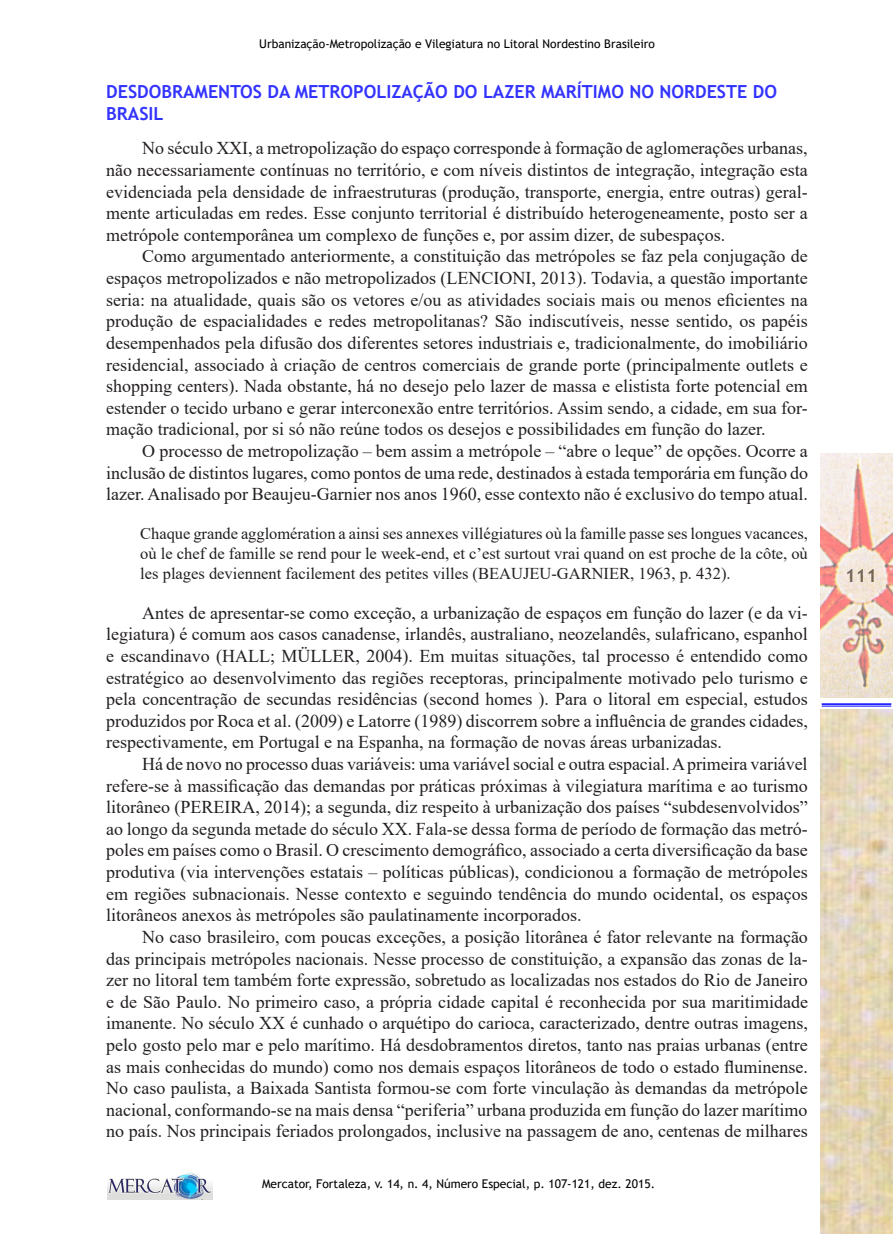
<style>
.page{position:relative;width:893px;height:1234px;background:#fff}
.page>*{position:absolute;margin:0;border:0;box-sizing:border-box;transform-origin:0 0}
.t1{font:18px/21.6px "Times New Roman";color:#231f20;text-align:justify}
.SUBTÍTULO_1{font:700 18px/21.6px "Trebuchet MS";color:#33f}
.t2{font:700 18px "Trebuchet MS";color:#000}
.CITAÇÃO_DE_TESE{font:16.5px/20.2px "Times New Roman";color:#231f20;text-align:justify}
.t3{font:12px "Trebuchet MS";color:#000}
</style>
<div class="page">
<img style="left:108px;top:1172px;width:105px;height:27px">
<img style="left:821px;top:453px;width:72px;height:244px">
<hr style="left:822px;top:703px;width:69px;height:1px;background:#00f">
<hr style="left:822px;top:705px;width:69px;height:1px;background:#00f">
<img style="left:821px;top:709px;width:72px;height:524px">
<p class="t3" style="left:259px;top:36px;width:397px">Urbanização-Metropolização e Vilegiatura no Litoral Nordestino Brasileiro</p>
<p class="SUBTÍTULO_1" style="left:106px;top:81px;width:672px">DESDOBRAMENTOS DA METROPOLIZAÇÃO DO LAZER MARÍTIMO NO NORDESTE DO<br>BRASIL</p>
<p class="t1" style="left:106px;top:137px;width:703px;text-indent:36px">No século XXI, a metropolização do espaço corresponde à formação de aglomerações urbanas, não necessariamente contínuas no território, e com níveis distintos de integração, integração esta evidenciada pela densidade de infraestruturas (produção, transporte, energia, entre outras) geral&shy;mente articuladas em redes. Esse conjunto territorial é distribuído heterogeneamente, posto ser a metrópole contemporânea um complexo de funções e, por assim dizer, de subespaços.</p>
<p class="t1" style="left:106px;top:245px;width:703px;text-indent:36px">Como argumentado anteriormente, a constituição das metrópoles se faz pela conjugação de espaços metropolizados e não metropolizados (LENCIONI, 2013). Todavia, a questão importante seria: na atualidade, quais são os vetores e/ou as atividades sociais mais ou menos eficientes na produção de espacialidades e redes metropolitanas? São indiscutíveis, nesse sentido, os papéis desempenhados pela difusão dos diferentes setores industriais e, tradicionalmente, do imobiliário residencial, associado à criação de centros comerciais de grande porte (principalmente outlets e shopping centers). Nada obstante, há no desejo pelo lazer de massa e elistista forte potencial em estender o tecido urbano e gerar interconexão entre territórios. Assim sendo, a cidade, em sua for&shy;mação tradicional, por si só não reúne todos os desejos e possibilidades em função do lazer.</p>
<p class="t1" style="left:106px;top:439px;width:703px;text-indent:36px">O processo de metropolização – bem assim a metrópole – “abre o leque” de opções. Ocorre a inclusão de distintos lugares, como pontos de uma rede, destinados à estada temporária em função do lazer. Analisado por Beaujeu-Garnier nos anos 1960, esse contexto não é exclusivo do tempo atual.</p>
<p class="CITAÇÃO_DE_TESE" style="left:140px;top:522px;width:669px">Chaque grande agglomération a ainsi ses annexes villégiatures où la famille passe ses longues vacances, où le chef de famille se rend pour le week-end, et c’est surtout vrai quand on est proche de la côte, où les plages deviennent facilement des petites villes (BEAUJEU-GARNIER, 1963, p. 432).</p>
<p class="t1" style="left:106px;top:601px;width:703px;text-indent:36px">Antes de apresentar-se como exceção, a urbanização de espaços em função do lazer (e da vi&shy;legiatura) é comum aos casos canadense, irlandês, australiano, neozelandês, sulafricano, espanhol e escandinavo (HALL; MÜLLER, 2004). Em muitas situações, tal processo é entendido como estratégico ao desenvolvimento das regiões receptoras, principalmente motivado pelo turismo e pela concentração de secundas residências (second homes ). Para o litoral em especial, estudos produzidos por Roca et al. (2009) e Latorre (1989) discorrem sobre a influência de grandes cidades, respectivamente, em Portugal e na Espanha, na formação de novas áreas urbanizadas.</p>
<p class="t1" style="left:106px;top:752px;width:703px;text-indent:36px">Há de novo no processo duas variáveis: uma variável social e outra espacial. A primeira variável refere-se à massificação das demandas por práticas próximas à vilegiatura marítima e ao turismo litorâneo (PEREIRA, 2014); a segunda, diz respeito à urbanização dos países “subdesenvolvidos” ao longo da segunda metade do século XX. Fala-se dessa forma de período de formação das metró&shy;poles em países como o Brasil. O crescimento demográfico, associado a certa diversificação da base produtiva (via intervenções estatais – políticas públicas), condicionou a formação de metrópoles em regiões subnacionais. Nesse contexto e seguindo tendência do mundo ocidental, os espaços litorâneos anexos às metrópoles são paulatinamente incorporados.</p>
<p class="t1" style="left:106px;top:925px;width:703px;text-indent:36px">No caso brasileiro, com poucas exceções, a posição litorânea é fator relevante na formação das principais metrópoles nacionais. Nesse processo de constituição, a expansão das zonas de la&shy;zer no litoral tem também forte expressão, sobretudo as localizadas nos estados do Rio de Janeiro e de São Paulo. No primeiro caso, a própria cidade capital é reconhecida por sua maritimidade imanente. No século XX é cunhado o arquétipo do carioca, caracterizado, dentre outras imagens, pelo gosto pelo mar e pelo marítimo. Há desdobramentos diretos, tanto nas praias urbanas (entre as mais conhecidas do mundo) como nos demais espaços litorâneos de todo o estado fluminense.<br>No caso paulista, a Baixada Santista formou-se com forte vinculação às demandas da metrópole nacional, conformando-se na mais densa “periferia” urbana produzida em função do lazer marítimo no país. Nos principais feriados prolongados, inclusive na passagem de ano, centenas de milhares</p>
<p class="t3" style="left:262px;top:1176px;width:394px">Mercator, Fortaleza, v. 14, n. 4, Número Especial, p. 107-121, dez. 2015.</p>
<p class="t2" style="left:845px;top:564px;width:33px">111</p>
</div>
